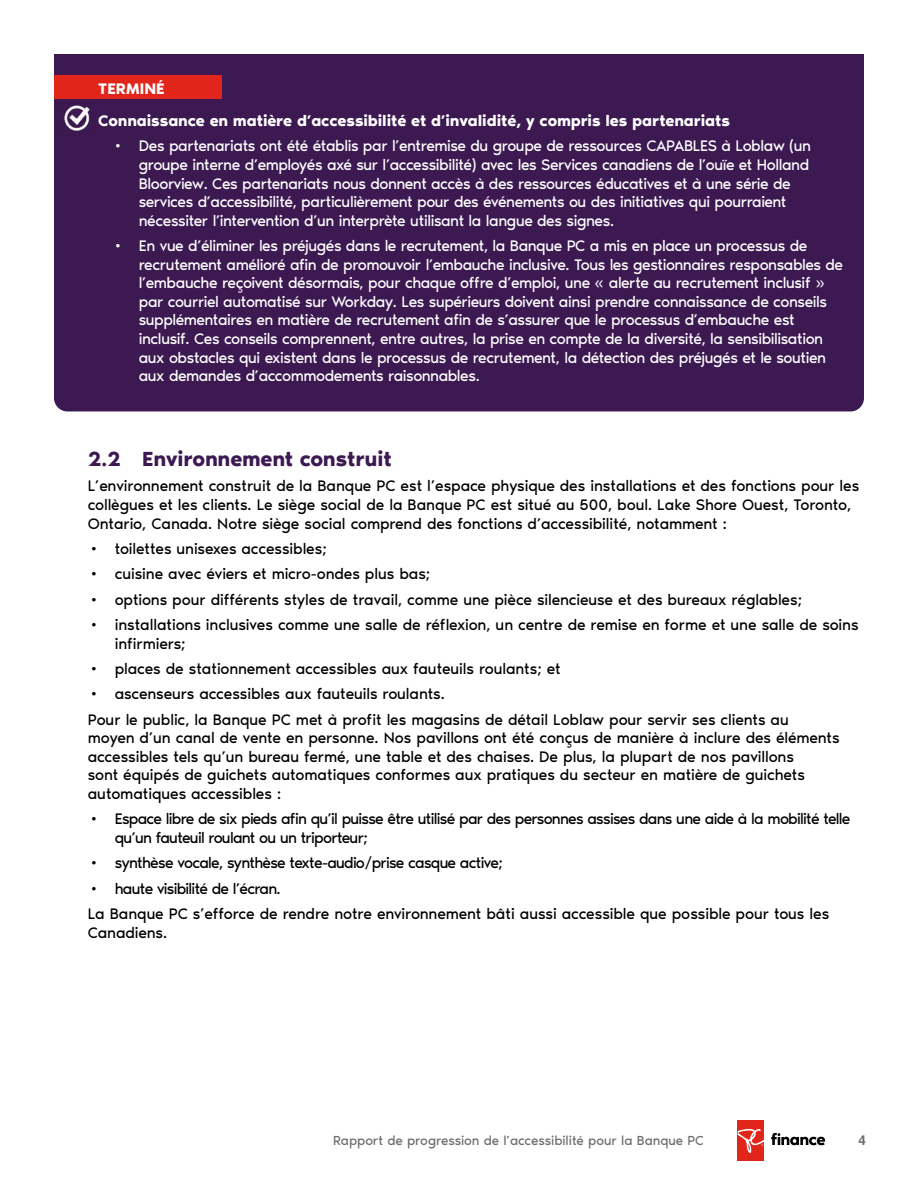
<style>
.page{position:relative;width:918px;height:1188px;background:#fff}
.page>*{position:absolute;margin:0;border:0;box-sizing:border-box;transform-origin:0 0}
.subtitle_h3{font:600 21px "Noir Pro";letter-spacing:-.01em;color:#3d1952}
.Paragraph_Style_1{font:15.75px/18.6px "Noir Pro";letter-spacing:-.01em;color:#000}
.t1{font:15.75px/18.6px "Noir Pro";letter-spacing:-.03em;color:#fff}
.Paragraph_Style_1-2{font:15.75px/18.6px "Noir Pro";letter-spacing:-.05em;color:#000}
.Paragraph_Style_1-3{font:600 15.75px "Noir Pro";letter-spacing:-.01em;color:#fff}
.t2{font:13.5px "Noir Pro";letter-spacing:-.01em;color:#6d6e71}
.t3{font:700 13.5px "Helvetica";color:#6d6e71}
</style>
<div class="page">
<div style="left:738px;top:1121px;width:26px;height:40px;background:#e1251b"></div>
<svg style="left:771px;top:1133px;width:54px;height:12px"></svg>
<svg style="left:738px;top:1129px;width:26px;height:24px"></svg>
<div style="left:54px;top:54px;width:810px;height:357px;background:#3d1952"></div>
<img style="left:60px;top:103px;width:34px;height:32px">
<div style="left:54px;top:75px;width:167px;height:24px;background:#e1251b"></div>
<p class="Paragraph_Style_1-3" style="left:98px;top:76px;width:68px">TERMINÉ</p>
<p class="Paragraph_Style_1-3" style="left:71px;top:108px;width:660px">• Connaissance en matière d’accessibilité et d’invalidité, y compris les partenariats</p>
<p class="t1" style="left:139px;top:136px;width:674px;text-indent:-27px">• Des partenariats ont été établis par l’entremise du groupe de ressources CAPABLES à Loblaw (un groupe interne d’employés axé sur l’accessibilité) avec les Services canadiens de l’ouïe et Holland Bloorview. Ces partenariats nous donnent accès à des ressources éducatives et à une série de services d’accessibilité, particulièrement pour des événements ou des initiatives qui pourraient nécessiter l’intervention d’un interprète utilisant la langue des signes.</p>
<p class="t1" style="left:139px;top:235px;width:706px;text-indent:-27px">• En vue d’éliminer les préjugés dans le recrutement, la Banque PC a mis en place un processus de recrutement amélioré afin de promouvoir l’embauche inclusive. Tous les gestionnaires responsables de l’embauche reçoivent désormais, pour chaque offre d’emploi, une « alerte au recrutement inclusif » par courriel automatisé sur Workday. Les supérieurs doivent ainsi prendre connaissance de conseils supplémentaires en matière de recrutement afin de s’assurer que le processus d’embauche est inclusif. Ces conseils comprennent, entre autres, la prise en compte de la diversité, la sensibilisation aux obstacles qui existent dans le processus de recrutement, la détection des préjugés et le soutien aux demandes d’accommodements raisonnables.</p>
<h3 class="subtitle_h3" style="left:88px;top:443px;width:306px">2.2 Environnement construit</h3>
<p class="Paragraph_Style_1" style="left:88px;top:476px;width:773px">L’environnement construit de la Banque PC est l’espace physique des installations et des fonctions pour les collègues et les clients. Le siège social de la Banque PC est situé au 500, boul. Lake Shore Ouest, Toronto,<br>Ontario, Canada. Notre siège social comprend des fonctions d’accessibilité, notamment :</p>
<p class="Paragraph_Style_1" style="left:88px;top:538px;width:240px">• toilettes unisexes accessibles;</p>
<p class="Paragraph_Style_1" style="left:88px;top:564px;width:344px">• cuisine avec éviers et micro-ondes plus bas;</p>
<p class="Paragraph_Style_1" style="left:88px;top:589px;width:716px">• options pour différents styles de travail, comme une pièce silencieuse et des bureaux réglables;</p>
<p class="Paragraph_Style_1" style="left:115px;top:614px;width:745px;text-indent:-27px">• installations inclusives comme une salle de réflexion, un centre de remise en forme et une salle de soins infirmiers;</p>
<p class="Paragraph_Style_1" style="left:88px;top:658px;width:474px">• places de stationnement accessibles aux fauteuils roulants; et</p>
<p class="Paragraph_Style_1" style="left:88px;top:684px;width:359px">• ascenseurs accessibles aux fauteuils roulants.</p>
<p class="Paragraph_Style_1" style="left:88px;top:709px;width:753px">Pour le public, la Banque PC met à profit les magasins de détail Loblaw pour servir ses clients au moyen d’un canal de vente en personne. Nos pavillons ont été conçus de manière à inclure des éléments accessibles tels qu’un bureau fermé, une table et des chaises. De plus, la plupart de nos pavillons<br>sont équipés de guichets automatiques conformes aux pratiques du secteur en matière de guichets automatiques accessibles :</p>
<p class="Paragraph_Style_1-2" style="left:115px;top:809px;width:737px;text-indent:-27px">• Espace libre de six pieds afin qu’il puisse être utilisé par des personnes assises dans une aide à la mobilité telle qu’un fauteuil roulant ou un triporteur;</p>
<p class="Paragraph_Style_1-2" style="left:88px;top:853px;width:417px">• synthèse vocale, synthèse texte-audio/prise casque active;</p>
<p class="Paragraph_Style_1-2" style="left:88px;top:878px;width:194px">• haute visibilité de l’écran.</p>
<p class="Paragraph_Style_1" style="left:88px;top:903px;width:743px">La Banque PC s’efforce de rendre notre environnement bâti aussi accessible que possible pour tous les<br>Canadiens.</p>
<p class="t2" style="left:333px;top:1131px;width:372px">Rapport de progression de l’accessibilité pour la Banque PC</p>
<p class="t3" style="left:858px;top:1132px;width:9px">4</p>
</div>
